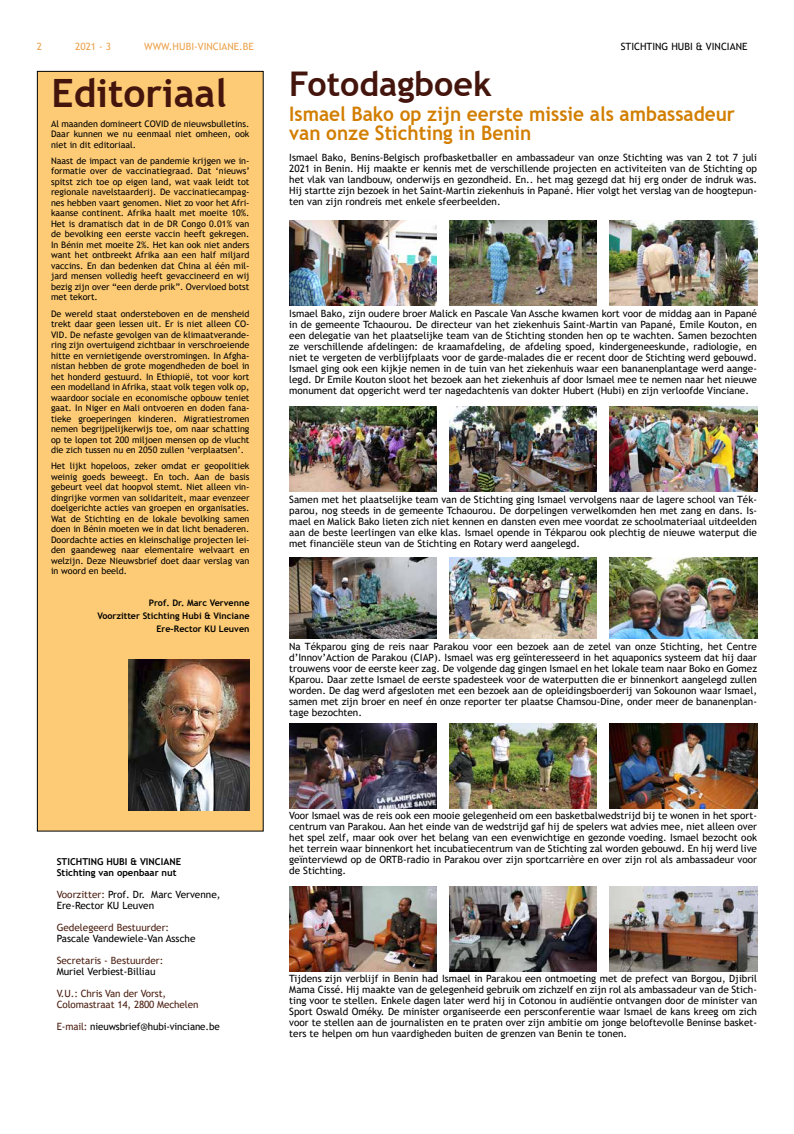
<style>
.page{position:relative;width:794px;height:1134px;background:#fff}
.page>*{position:absolute;margin:0;border:0;box-sizing:border-box;transform-origin:0 0}
.t1{font:700 39px "Trebuchet MS";color:#44150c}
.t2{font:700 34px "Trebuchet MS";color:#44150c}
.t3{font:700 20px/19px "Trebuchet MS";color:#d27e00;scale:.95 1}
.t4{font:10px/11px "Trebuchet MS";color:#000;text-align:justify}
.t5{font:10px/11px "Trebuchet MS";color:#4d2113}
.t6{font:10px "Trebuchet MS";color:#eca24c}
.t7{font:700 9.5px/11px "Trebuchet MS";color:#000}
.t8{font:9px/10.5px "Trebuchet MS";color:#000;text-align:justify}
.t9{font:700 9px/12.8px "Trebuchet MS";color:#000;text-align:right}
.s1{color:#4d2113}
</style>
<div class="page">
<div style="left:37px;top:71px;width:226px;height:760px;background:#fdcb75"></div>
<div style="left:37px;top:71px;width:227px;height:760px;border:1px solid #000"></div>
<img style="left:128px;top:659px;width:121px;height:152px">
<img style="left:289px;top:221px;width:147px;height:85px">
<img style="left:609px;top:221px;width:148px;height:85px">
<img style="left:449px;top:221px;width:148px;height:85px">
<img style="left:289px;top:407px;width:147px;height:85px">
<img style="left:609px;top:407px;width:148px;height:85px">
<img style="left:449px;top:407px;width:148px;height:85px">
<img style="left:289px;top:557px;width:147px;height:82px">
<img style="left:609px;top:557px;width:148px;height:82px">
<img style="left:449px;top:557px;width:148px;height:82px">
<img style="left:289px;top:723px;width:147px;height:85px">
<img style="left:609px;top:723px;width:148px;height:85px">
<img style="left:449px;top:723px;width:148px;height:85px">
<img style="left:289px;top:886px;width:147px;height:85px">
<img style="left:609px;top:886px;width:148px;height:85px">
<img style="left:449px;top:886px;width:148px;height:85px">
<p class="t6" style="left:37px;top:40px;width:7px">2</p>
<p class="t6" style="left:75px;top:40px;width:37px">2021 - 3</p>
<p class="t6" style="left:144px;top:40px;width:111px">WWW.HUBI-VINCIANE.BE</p>
<p class="t4" style="left:621px;top:41px;width:128px">STICHTING HUBI &amp; VINCIANE</p>
<h1 class="t1" style="left:52px;top:68px;width:177px">Editoriaal</h1>
<p class="t8" style="left:51px;top:118px;width:200px">Al maanden domineert COVID de nieuwsbulletins.<br>Daar kunnen we nu eenmaal niet omheen, ook niet in dit editoriaal.</p>
<p class="t8" style="left:51px;top:155px;width:200px">Naast de impact van de pandemie krijgen we in&shy;formatie over de vaccinatiegraad. Dat ‘nieuws’ spitst zich toe op eigen land, wat vaak leidt tot regionale navelstaarderij. De vaccinatiecampag&shy;nes hebben vaart genomen. Niet zo voor het Afri&shy;kaanse continent. Afrika haalt met moeite 10%.<br>Het is dramatisch dat in de DR Congo 0.01% van de bevolking een eerste vaccin heeft gekregen.<br>In Bénin met moeite 2%. Het kan ook niet anders want het ontbreekt Afrika aan een half miljard vaccins. En dan bedenken dat China al één mil&shy;jard mensen volledig heeft gevaccineerd en wij bezig zijn over “een derde prik”. Overvloed botst met tekort.</p>
<p class="t8" style="left:51px;top:308px;width:200px">De wereld staat ondersteboven en de mensheid trekt daar geen lessen uit. Er is niet alleen CO-VID. De nefaste gevolgen van de klimaatverande&shy;ring zijn overtuigend zichtbaar in verschroeiende hitte en vernietigende overstromingen. In Afgha&shy;nistan hebben de grote mogendheden de boel in het honderd gestuurd. In Ethiopië, tot voor kort een modelland in Afrika, staat volk tegen volk op, waardoor sociale en economische opbouw teniet gaat. In Niger en Mali ontvoeren en doden fana&shy;tieke groeperingen kinderen. Migratiestromen nemen begrijpelijkerwijs toe, om naar schatting op te lopen tot 200 miljoen mensen op de vlucht die zich tussen nu en 2050 zullen ‘verplaatsen’.</p>
<p class="t8" style="left:51px;top:461px;width:200px">Het lijkt hopeloos, zeker omdat er geopolitiek weinig goeds beweegt. En toch. Aan de basis gebeurt veel dat hoopvol stemt. Niet alleen vin&shy;dingrijke vormen van solidariteit, maar evenzeer doelgerichte acties van groepen en organisaties.<br>Wat de Stichting en de lokale bevolking samen doen in Bénin moeten we in dat licht benaderen.<br>Doordachte acties en kleinschalige projecten lei&shy;den gaandeweg naar elementaire welvaart en welzijn. Deze Nieuwsbrief doet daar verslag van in woord en beeld.</p>
<p class="t9" style="left:97px;top:597px;width:154px">Prof. Dr. Marc Vervenne<br>Voorzitter Stichting Hubi &amp; Vinciane<br>Ere-Rector KU Leuven</p>
<p class="t7" style="left:57px;top:856px;width:126px">STICHTING HUBI &amp; VINCIANE<br>Stichting van openbaar nut</p>
<p class="t4" style="left:57px;top:889px;width:165px"><span class="s1">Voorzitter:</span> Prof. Dr. Marc Vervenne,<br>Ere-Rector KU Leuven</p>
<p class="t5" style="left:57px;top:922px;width:114px">Gedelegeerd Bestuurder:</p>
<p class="t4" style="left:57px;top:933px;width:140px">Pascale Vandewiele-Van Assche</p>
<p class="t5" style="left:57px;top:955px;width:108px">Secretaris - Bestuurder:</p>
<p class="t4" style="left:57px;top:966px;width:100px">Muriel Verbiest-Billiau</p>
<p class="t5" style="left:57px;top:988px;width:143px">V.U.: Chris Van der Vorst,<br>Colomastraat 14, 2800 Mechelen</p>
<p class="t4" style="left:57px;top:1021px;width:164px"><span class="s1">E-mail:</span> nieuwsbrief@hubi-vinciane.be</p>
<h2 class="t2" style="left:289px;top:63px;width:204px">Fotodagboek</h2>
<h3 class="t3" style="left:289px;top:104px;width:471px">Ismael Bako op zijn eerste missie als ambassadeur van onze Stichting in Benin</h3>
<p class="t4" style="left:289px;top:152px;width:469px">Ismael Bako, Benins-Belgisch profbasketballer en ambassadeur van onze Stichting was van 2 tot 7 juli 2021 in Benin. Hij maakte er kennis met de verschillende projecten en activiteiten van de Stichting op het vlak van landbouw, onderwijs en gezondheid. En.. het mag gezegd dat hij erg onder de indruk was.<br>Hij startte zijn bezoek in het Saint-Martin ziekenhuis in Papané. Hier volgt het verslag van de hoogtepun&shy;ten van zijn rondreis met enkele sfeerbeelden.</p>
<p class="t4" style="left:289px;top:308px;width:469px">Ismael Bako, zijn oudere broer Malick en Pascale Van Assche kwamen kort voor de middag aan in Papané in de gemeente Tchaourou. De directeur van het ziekenhuis Saint-Martin van Papané, Emile Kouton, en een delegatie van het plaatselijke team van de Stichting stonden hen op te wachten. Samen bezochten ze verschillende afdelingen: de kraamafdeling, de afdeling spoed, kindergeneeskunde, radiologie, en niet te vergeten de verblijfplaats voor de garde-malades die er recent door de Stichting werd gebouwd.<br>Ismael ging ook een kijkje nemen in de tuin van het ziekenhuis waar een bananenplantage werd aange&shy;legd. Dr Emile Kouton sloot het bezoek aan het ziekenhuis af door Ismael mee te nemen naar het nieuwe monument dat opgericht werd ter nagedachtenis van dokter Hubert (Hubi) en zijn verloofde Vinciane.</p>
<p class="t4" style="left:289px;top:493px;width:469px">Samen met het plaatselijke team van de Stichting ging Ismael vervolgens naar de lagere school van Ték&shy;parou, nog steeds in de gemeente Tchaourou. De dorpelingen verwelkomden hen met zang en dans. Is&shy;mael en Malick Bako lieten zich niet kennen en dansten even mee voordat ze schoolmateriaal uitdeelden aan de beste leerlingen van elke klas. Ismael opende in Tékparou ook plechtig de nieuwe waterput die met financiële steun van de Stichting en Rotary werd aangelegd.</p>
<p class="t4" style="left:289px;top:640px;width:469px">Na Tékparou ging de reis naar Parakou voor een bezoek aan de zetel van onze Stichting, het Centre d’Innov’Action de Parakou (CIAP). Ismael was erg geïnteresseerd in het aquaponics systeem dat hij daar trouwens voor de eerste keer zag. De volgende dag gingen Ismael en het lokale team naar Boko en Gomez Kparou. Daar zette Ismael de eerste spadesteek voor de waterputten die er binnenkort aangelegd zullen worden. De dag werd afgesloten met een bezoek aan de opleidingsboerderij van Sokounon waar Ismael, samen met zijn broer en neef én onze reporter ter plaatse Chamsou-Dine, onder meer de bananenplan&shy;tage bezochten.</p>
<p class="t4" style="left:289px;top:810px;width:469px">Voor Ismael was de reis ook een mooie gelegenheid om een basketbalwedstrijd bij te wonen in het sport&shy;centrum van Parakou. Aan het einde van de wedstrijd gaf hij de spelers wat advies mee, niet alleen over het spel zelf, maar ook over het belang van een evenwichtige en gezonde voeding. Ismael bezocht ook het terrein waar binnenkort het incubatiecentrum van de Stichting zal worden gebouwd. En hij werd live geïnterviewd op de ORTB-radio in Parakou over zijn sportcarrière en over zijn rol als ambassadeur voor de Stichting.</p>
<p class="t4" style="left:289px;top:973px;width:469px">Tijdens zijn verblijf in Benin had Ismael in Parakou een ontmoeting met de prefect van Borgou, Djibril Mama Cissé. Hij maakte van de gelegenheid gebruik om zichzelf en zijn rol als ambassadeur van de Stich&shy;ting voor te stellen. Enkele dagen later werd hij in Cotonou in audiëntie ontvangen door de minister van Sport Oswald Oméky. De minister organiseerde een persconferentie waar Ismael de kans kreeg om zich voor te stellen aan de journalisten en te praten over zijn ambitie om jonge beloftevolle Beninse basket&shy;ters te helpen om hun vaardigheden buiten de grenzen van Benin te tonen.</p>
</div>
